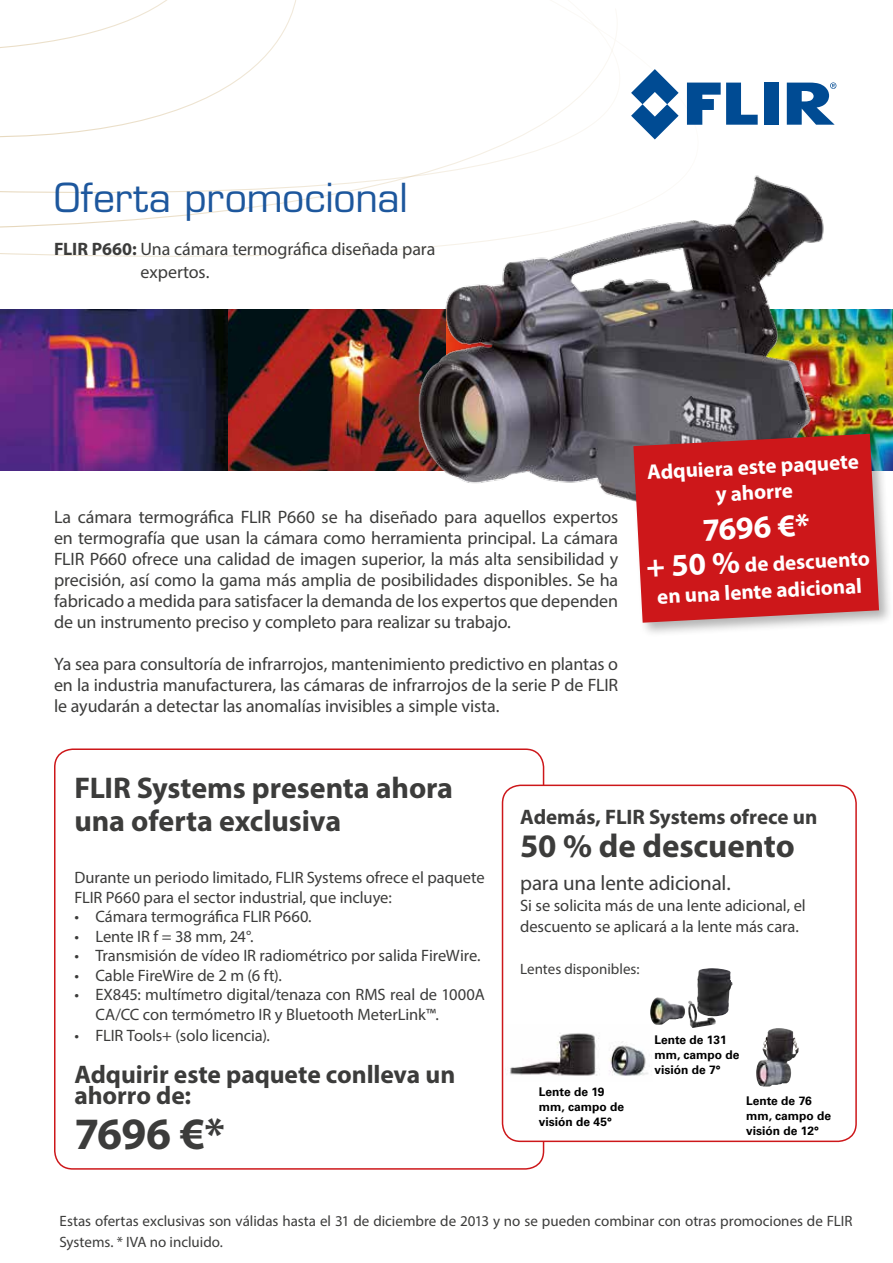
<style>
.page{position:relative;width:893px;height:1263px;background:#fff}
.page>*{position:absolute;margin:0;border:0;box-sizing:border-box;transform-origin:0 0}
.t1{font:700 45px "Myriad Pro";color:#3c3c3b}
.t2{font:39px "Eurostile LT Std";letter-spacing:-.005em;color:#1d579d}
.t3{font:700 33px "Myriad Pro";letter-spacing:-.005em;color:#3c3c3b}
.t4{font:700 32.1px "Myriad Pro";color:#fff}
.t5{font:700 30px/33px "Myriad Pro";letter-spacing:-.005em;color:#3c3c3b}
.t6{font:700 25.5px/21px "Myriad Pro";letter-spacing:-.005em;color:#3c3c3b}
.t7{font:700 21px/25.5px "Myriad Pro";color:#fff;text-align:center}
.t8{font:700 21px "Myriad Pro";letter-spacing:-.005em;color:#3c3c3b}
.t9{font:21px "Myriad Pro";letter-spacing:-.01em;color:#3c3c3b}
.t10{font:18px/21px "Myriad Pro";letter-spacing:-.01em;color:#3c3c3b;text-align:justify}
.t11{font:16.5px/19.5px "Myriad Pro";letter-spacing:-.005em;color:#3c3c3b}
.t12{font:15px/21px "Myriad Pro";color:#3c3c3b}
.t13{font:700 12px/15px "Univers LT Std";color:#000}
.s1{font-weight:700}
.s2{font-size:31.5px}
</style>
<div class="page">
<svg style="left:0;top:82px;width:700px;height:175px"></svg>
<svg style="left:0;top:0;width:622px;height:195px"></svg>
<img style="left:228px;top:309px;width:147px;height:162px">
<img style="left:0;top:309px;width:228px;height:162px">
<svg style="left:687px;top:83px;width:71px;height:42px"></svg>
<div style="left:764px;top:83px;width:15px;height:42px;background:#004b93"></div>
<svg style="left:631px;top:69px;width:48px;height:68px"></svg>
<svg style="left:787px;top:82px;width:49px;height:43px"></svg>
<img style="left:375px;top:137px;width:518px;height:363px">
<div style="left:502px;top:784px;width:355px;height:358px;border:2px solid #cd171a;border-radius:18px"></div>
<img style="left:510px;top:1033px;width:138px;height:43px">
<img style="left:756px;top:1028px;width:43px;height:58px">
<img style="left:650px;top:968px;width:83px;height:48px">
<div style="left:630px;top:431px;width:263px;height:207px;background:#000;opacity:.3"></div>
<svg style="left:633px;top:434px;width:246px;height:189px;background:#c92628"></svg>
<h2 class="t2" style="left:54px;top:174px;width:355px">Oferta promocional</h2>
<p class="t10" style="left:141px;top:238px;width:296px;line-height:22.5px;text-indent:-87px"><span class="s1">FLIR P660:</span> Una cámara termográfica diseñada para expertos.</p>
<p class="t10" style="left:54px;top:506px;width:566px">La cámara termográfica FLIR P660 se ha diseñado para aquellos expertos en termografía que usan la cámara como herramienta principal. La cámara FLIR P660 ofrece una calidad de imagen superior, la más alta sensibilidad y precisión, así como la gama más amplia de posibilidades disponibles. Se ha fabricado a medida para satisfacer la demanda de los expertos que dependen de un instrumento preciso y completo para realizar su trabajo.</p>
<p class="t10" style="left:54px;top:653px;width:566px">Ya sea para consultoría de infrarrojos, mantenimiento predictivo en plantas o en la industria manufacturera, las cámaras de infrarrojos de la serie P de FLIR le ayudarán a detectar las anomalías invisibles a simple vista.</p>
<p class="t7" style="left:647px;top:459px;width:213px;rotate:-3deg">Adquiera este paquete y ahorre</p>
<h3 class="t4" style="left:701px;top:509px;width:109px;rotate:-3deg">7696 €*</h3>
<p class="t7" style="left:646px;top:556px;width:225px;line-height:27px;rotate:-3deg"><span class="s2">+ 50 %</span> de descuento en una lente adicional</p>
<h3 class="t5" style="left:74px;top:770px;width:380px">FLIR Systems presenta ahora una oferta exclusiva</h3>
<p class="t11" style="left:74px;top:868px;width:412px">Durante un periodo limitado, FLIR Systems ofrece el paquete<br>FLIR P660 para el sector industrial, que incluye:</p>
<p class="t11" style="left:74px;top:907px;width:239px">• Cámara termográfica FLIR P660.</p>
<p class="t11" style="left:74px;top:926px;width:181px">• Lente IR f = 38 mm, 24°.</p>
<p class="t11" style="left:74px;top:946px;width:408px">• Transmisión de vídeo IR radiométrico por salida FireWire.</p>
<p class="t11" style="left:74px;top:965px;width:209px">• Cable FireWire de 2 m (6 ft).</p>
<p class="t11" style="left:95px;top:985px;width:391px;text-indent:-21px">• EX845: multímetro digital/tenaza con RMS real de 1000A<br>CA/CC con termómetro IR y Bluetooth MeterLink™.</p>
<p class="t11" style="left:74px;top:1025px;width:197px">• FLIR Tools+ (solo licencia).</p>
<h3 class="t6" style="left:74px;top:1063px;width:382px">Adquirir este paquete conlleva un ahorro de:</h3>
<h1 class="t1" style="left:74px;top:1104px;width:152px">7696 €*</h1>
<p class="t8" style="left:520px;top:804px;width:299px">Además, FLIR Systems ofrece un</p>
<h3 class="t3" style="left:520px;top:825px;width:276px">50 % de descuento</h3>
<p class="t9" style="left:520px;top:870px;width:212px">para una lente adicional.</p>
<p class="t11" style="left:520px;top:895px;width:287px;line-height:21px">Si se solicita más de una lente adicional, el descuento se aplicará a la lente más cara.</p>
<p class="t12" style="left:520px;top:959px;width:121px">Lentes disponibles:</p>
<p class="t13" style="left:539px;top:1084px;width:87px">Lente de 19 mm, campo de visión de 45°</p>
<p class="t13" style="left:654px;top:1032px;width:87px">Lente de 131 mm, campo de visión de 7°</p>
<p class="t13" style="left:746px;top:1093px;width:87px">Lente de 76 mm, campo de visión de 12°</p>
<p class="t12" style="left:60px;top:1210px;width:794px">Estas ofertas exclusivas son válidas hasta el 31 de diciembre de 2013 y no se pueden combinar con otras promociones de FLIR<br>Systems. * IVA no incluido.</p>
</div>
